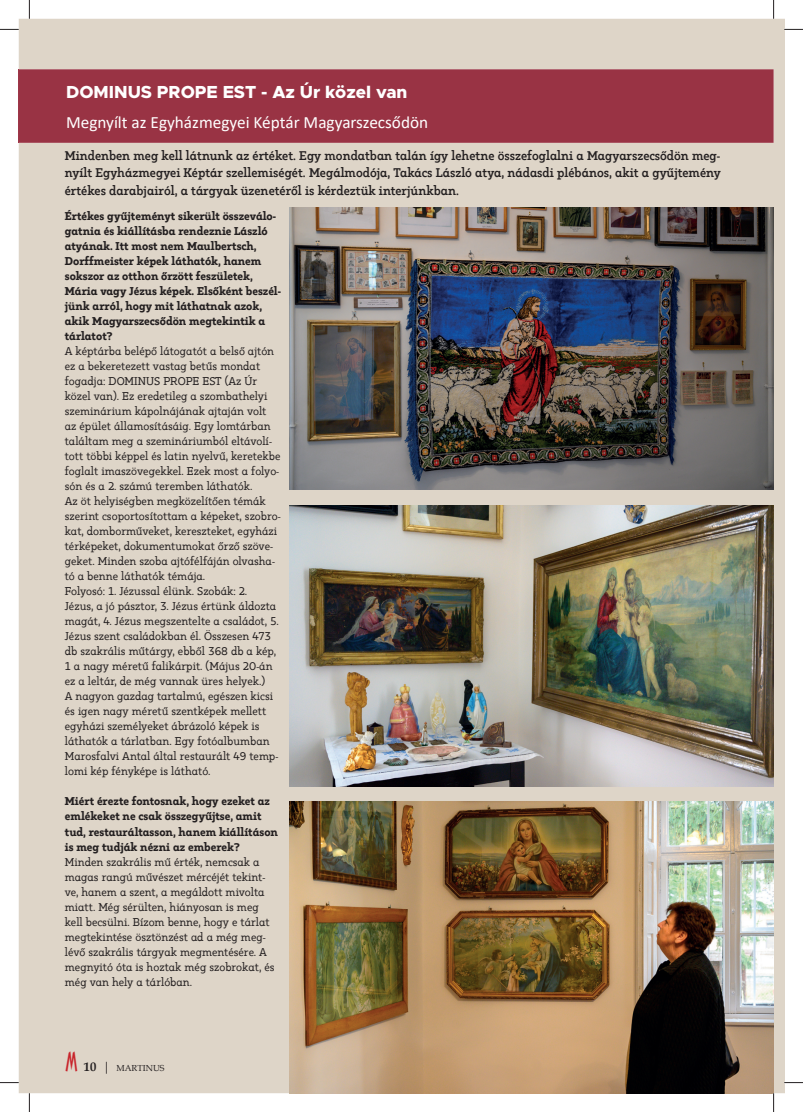
<style>
.page{position:relative;width:803px;height:1112px;background:#fff}
.page>*{position:absolute;margin:0;border:0;box-sizing:border-box;transform-origin:0 0}
.t1{font:800 17.5px "Metropolis";color:#fff}
.t2{font:17.25px "Calibri";color:#fff}
.t3{font:700 12.5px/17.5px "Kappa Vol 2 Display";color:#231f20;text-align:justify}
.t4{font:11.25px/15px "Kappa Vol 2 Display";color:#231f20}
.t5{font:800 11.25px/15px "Kappa Vol 2 Display";color:#231f20}
.t6{font:8.75px "Book Antiqua";color:#231f20}
.s1{font-family:"Arquitectura";font-size:25px;color:#c8242b}
.s2{font-weight:700;font-size:12.5px}
.s3{font-size:12.5px}
</style>
<div class="page">
<div style="left:19px;top:19px;width:765px;height:1073px;background:#ded5c8"></div>
<div style="left:19px;top:69px;width:754px;height:74px;background:#934"></div>
<img style="left:290px;top:208px;width:483px;height:281px">
<img style="left:290px;top:505px;width:483px;height:281px">
<img style="left:290px;top:801px;width:483px;height:291px">
<svg style="left:0;top:29px;width:19px;height:1px"></svg>
<svg style="left:784px;top:29px;width:19px;height:1px"></svg>
<svg style="left:0;top:1081px;width:19px;height:2px"></svg>
<svg style="left:784px;top:1081px;width:19px;height:2px"></svg>
<svg style="left:29px;top:0;width:1px;height:19px"></svg>
<svg style="left:29px;top:1092px;width:1px;height:19px"></svg>
<svg style="left:773px;top:0;width:1px;height:19px"></svg>
<svg style="left:773px;top:1092px;width:1px;height:19px"></svg>
<h1 class="t1" style="left:66px;top:85px;width:343px">DOMINUS PROPE EST - Az Úr közel van</h1>
<h2 class="t2" style="left:66px;top:115px;width:364px">Megnyílt az Egyházmegyei Képtár Magyarszecsődön</h2>
<p class="t3" style="left:65px;top:147px;width:657px">Mindenben meg kell látnunk az értéket. Egy mondatban talán így lehetne összefoglalni a Magyarszecsődön meg&shy;nyílt Egyházmegyei Képtár szellemiségét. Megálmodója, Takács László atya, nádasdi plébános, akit a gyűjtemény értékes darabjairól, a tárgyak üzenetéről is kérdeztük interjúnkban.</p>
<p class="t5" style="left:65px;top:209px;width:218px">Értékes gyűjteményt sikerült összeválo&shy;gatnia és kiállításba rendeznie László atyának. Itt most nem Maulbertsch, Dorffmeister képek láthatók, hanem sokszor az otthon őrzött feszületek, Mária vagy Jézus képek. Elsőként beszél&shy;jünk arról, hogy mit láthatnak azok, akik Magyarszecsődön megtekintik a tárlatot?</p>
<p class="t4" style="left:65px;top:344px;width:217px">A képtárba belépő látogatót a belső ajtón ez a bekeretezett vastag betűs mondat fogadja: DOMINUS PROPE EST (Az Úr közel van). Ez eredetileg a szombathelyi szeminárium kápolnájának ajtaján volt az épület államosításáig. Egy lomtárban találtam meg a szemináriumból eltávolí&shy;tott többi képpel és latin nyelvű, keretekbe foglalt imaszövegekkel. Ezek most a folyo&shy;són és a 2. számú teremben láthatók.<br>Az öt helyiségben megközelítően témák szerint csoportosítottam a képeket, szobro&shy;kat, domborműveket, kereszteket, egyházi térképeket, dokumentumokat őrző szöve&shy;geket. Minden szoba ajtófélfáján olvasha&shy;tó a benne láthatók témája.<br>Folyosó: 1. Jézussal élünk. Szobák: 2.<br>Jézus, a jó pásztor, 3. Jézus értünk áldozta magát, 4. Jézus megszentelte a családot, 5.<br>Jézus szent családokban él. Összesen 473 db szakrális műtárgy, ebből 368 db a kép, 1 a nagy méretű falikárpit. (Május 20-án ez a leltár, de még vannak üres helyek.)<br>A nagyon gazdag tartalmú, egészen kicsi és igen nagy méretű szentképek mellett egyházi személyeket ábrázoló képek is láthatók a tárlatban. Egy fotóalbumban Marosfalvi Antal által restaurált 49 temp&shy;lomi kép fényképe is látható.</p>
<p class="t5" style="left:65px;top:794px;width:215px">Miért érezte fontosnak, hogy ezeket az emlékeket ne csak összegyűjtse, amit tud, restauráltasson, hanem kiállításon is meg tudják nézni az emberek?</p>
<p class="t4" style="left:65px;top:854px;width:211px">Minden szakrális mű érték, nemcsak a magas rangú művészet mércéjét tekint&shy;ve, hanem a szent, a megáldott mivolta miatt. Még sérülten, hiányosan is meg kell becsülni. Bízom benne, hogy e tárlat megtekintése ösztönzést ad a még meg&shy;lévő szakrális tárgyak megmentésére. A megnyitó óta is hoztak még szobrokat, és még van hely a tárlóban.</p>
<p class="t6" style="left:66px;top:1062px;width:100px"><span class="s1">M</span> <span class="s2">10</span> <span class="s3">|</span> MARTINUS</p>
</div>
